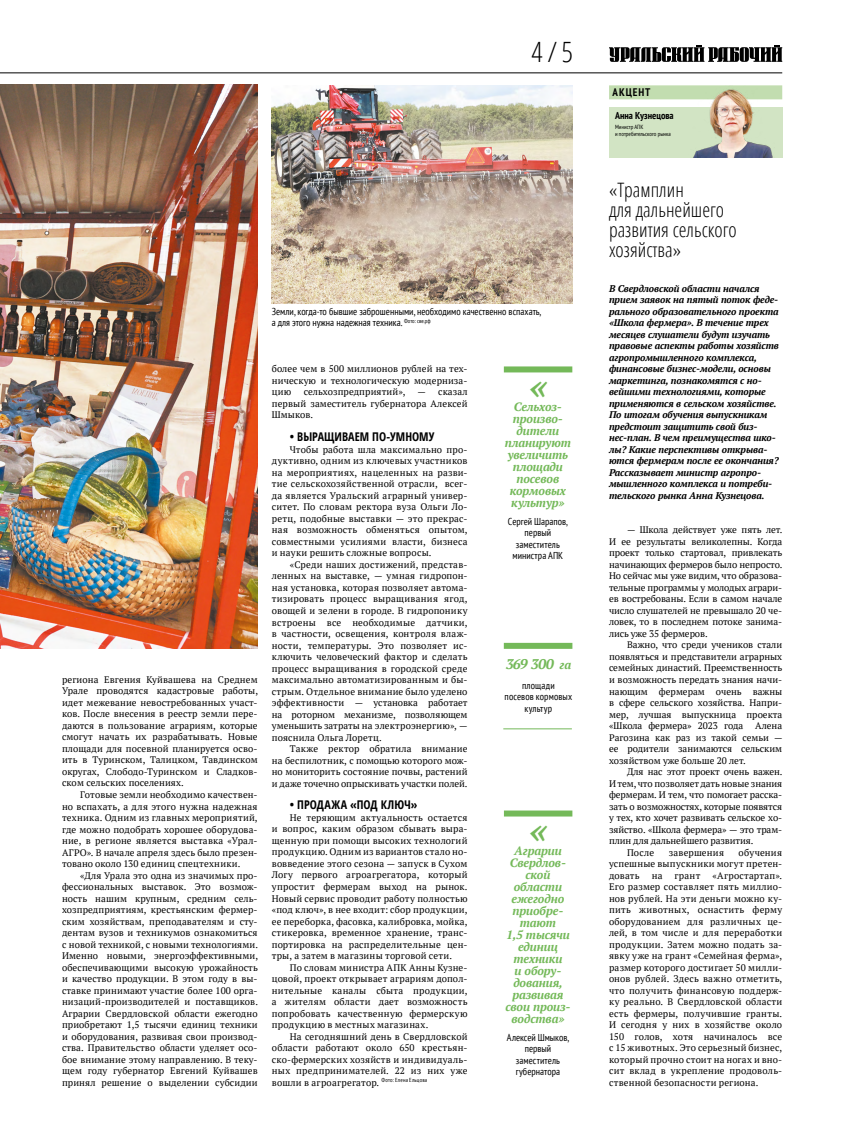
<style>
.page{position:relative;width:845px;height:1134px;background:#fff}
.page>*{position:absolute;margin:0;border:0;box-sizing:border-box;transform-origin:0 0}
.t1{font:italic 700 36px "PT Serif";color:#74b959}
.t2{font:300 condensed 28px "Open Sans";color:#000}
.t3{font:300 condensed 19.8px/19.8px "Open Sans";color:#000}
.t4{font:italic 700 14px "PT Serif";letter-spacing:-.03em;color:#74b959}
.t5{font:italic 700 12px/12px "PT Serif";letter-spacing:-.01em;color:#74b959;text-align:center}
.t6{font:700 condensed 12px "Open Sans";color:#000}
.t7{font:700 condensed 11px "PT Sans";letter-spacing:.085em;color:#000}
.t8{font:condensed 10px/11.5px "PT Sans";color:#000;text-align:center}
.t9{font:700 condensed 10px "PT Sans";color:#000}
.t10{font:italic 700 9.7px/11.5px "PT Serif";letter-spacing:-.01em;color:#000}
.t11{font:9.5px/11.5px "PT Serif";letter-spacing:.005em;color:#000;text-align:justify}
.t12{font:condensed 6px/7px "PT Sans";color:#000}
.s1{font-size:12px}
</style>
<div class="page">
<hr style="left:0;top:72px;width:782px;height:1px;background:#000">
<svg style="left:609px;top:45px;width:173px;height:17px"></svg>
<img style="left:0;top:85px;width:258px;height:563px">
<img style="left:272px;top:85px;width:300px;height:218px">
<div style="left:609px;top:85px;width:173px;height:14px;background:#c2ddb0"></div>
<div style="left:609px;top:107px;width:173px;height:50px;background:#d2e4c4"></div>
<div style="left:504px;top:643px;width:68px;height:6px;background:#74b959"></div>
<hr style="left:503px;top:729px;width:69px;height:1px;background:#74b959">
<div style="left:504px;top:366px;width:68px;height:6px;background:#74b959"></div>
<div style="left:504px;top:810px;width:68px;height:6px;background:#74b959"></div>
<img style="left:671px;top:85px;width:103px;height:72px">
<h2 class="t2" style="left:531px;top:33px;width:43px">4 / 5</h2>
<p class="t11" style="left:62px;top:674px;width:197px">региона Евгения Куйвашева на Среднем Урале проводятся кадастровые работы, идет межевание невостребованных участ&shy;ков. После внесения в реестр земли пере&shy;даются в пользование аграриям, которые смогут начать их разрабатывать. Новые площади для посевной планируется осво&shy;ить в Туринском, Талицком, Тавдинском округах, Слободо-Туринском и Сладков&shy;ском сельских поселениях.</p>
<p class="t11" style="left:62px;top:789px;width:197px;text-indent:18px">Готовые земли необходимо качествен&shy;но вспахать, а для этого нужна надежная техника. Одним из главных мероприятий, где можно подобрать хорошее оборудова&shy;ние, в регионе является выставка «Урал-АГРО». В начале апреля здесь было презен&shy;товано около 130 единиц спецтехники.</p>
<p class="t11" style="left:62px;top:869px;width:197px;text-indent:18px">«Для Урала это одна из значимых про&shy;фессиональных выставок. Это возмож&shy;ность нашим крупным, средним сель&shy;хозпредприятиям, крестьянским фермер&shy;ским хозяйствам, преподавателям и сту&shy;дентам вузов и техникумов ознакомиться с новой техникой, с новыми технологиями.<br>Именно новыми, энергоэффективными, обеспечивающими высокую урожайность и качество продукции. В этом году в вы&shy;ставке принимают участие более 100 орга&shy;низаций-производителей и поставщиков.<br>Аграрии Свердловской области ежегодно приобретают 1,5 тысячи единиц техники и оборудования, развивая свои производ&shy;ства. Правительство области уделяет осо&shy;бое внимание этому направлению. В теку&shy;щем году губернатор Евгений Куйвашев принял решение о выделении субсидии</p>
<p class="t8" style="left:272px;top:305px;width:271px;text-align:left">Земли, когда-то бывшие заброшенными, необходимо качественно вспахать, а для этого нужна надежная техника. <sup>Фото:</sup> <sup>све.рф</sup></p>
<p class="t11" style="left:272px;top:363px;width:197px">более чем в 500 миллионов рублей на тех&shy;ническую и технологическую модерниза&shy;цию</p>
<h1 class="t1" style="left:529px;top:363px;width:19px">«</h1>
<p class="t5" style="left:505px;top:401px;width:68px">Сельхоз&shy;произво&shy;дители планируют увеличить площади посевов кормовых культур»</p>
<p class="t8" style="left:508px;top:515px;width:61px">Сергей Шарапов, первый заместитель министра АПК</p>
<p class="t11" style="left:304px;top:386px;width:103px">сельхозпредприятий»,</p>
<p class="t11" style="left:272px;top:386px;width:197px;text-indent:146px">— сказал первый заместитель губернатора Алексей Шмыков.</p>
<p class="t6" style="left:290px;top:429px;width:146px">• ВЫРАЩИВАЕМ ПО-УМНОМУ</p>
<p class="t11" style="left:272px;top:444px;width:197px;text-indent:18px">Чтобы работа шла максимально про&shy;дуктивно, одним из ключевых участников на мероприятиях, нацеленных на разви&shy;тие сельскохозяйственной отрасли, всег&shy;да является Уральский аграрный универ&shy;ситет. По словам ректора вуза Ольги Ло&shy;ретц, подобные выставки — это прекрас&shy;ная возможность обменяться опытом, совместными усилиями власти, бизнеса и науки решить сложные вопросы.</p>
<p class="t11" style="left:272px;top:559px;width:197px;text-indent:18px">«Среди наших достижений, представ&shy;ленных на выставке, — умная гидропон&shy;ная установка, которая позволяет автома&shy;тизировать процесс выращивания ягод, овощей и зелени в городе. В гидропонику встроены все необходимые датчики, в частности, освещения, контроля влаж&shy;ности, температуры. Это позволяет ис&shy;ключить человеческий фактор и сделать процесс выращивания в городской среде максимально автоматизированным и бы&shy;стрым. Отдельное внимание было уделено эффективности — установка работает на роторном механизме, позволяющем уменьшить затраты на электроэнергию», — пояснила Ольга Лоретц.</p>
<p class="t11" style="left:272px;top:743px;width:197px;text-indent:18px">Также ректор обратила внимание на беспилотник, с помощью которого мож&shy;но мониторить состояние почвы, растений и даже точечно опрыскивать участки полей.</p>
<p class="t6" style="left:290px;top:797px;width:129px">• ПРОДАЖА «ПОД КЛЮЧ»</p>
<p class="t11" style="left:272px;top:812px;width:197px;text-indent:18px">Не теряющим актуальность остается и вопрос, каким образом сбывать выра&shy;щенную при помощи высоких технологий продукцию. Одним из вариантов стало но&shy;вовведение этого сезона — запуск в Сухом Логу первого агроагрегатора, который упростит фермерам выход на рынок.<br>Новый сервис проводит работу полностью «под ключ», в нее входит: сбор продукции, ее переборка, фасовка, калибровка, мойка, стикеровка, временное хранение, транс&shy;портировка на распределительные цен&shy;тры, а затем в магазины торговой сети.</p>
<p class="t11" style="left:272px;top:961px;width:197px;text-indent:18px">По словам министра АПК Анны Кузне&shy;цовой, проект открывает аграриям допол&shy;нительные каналы сбыта продукции, а жителям области дает возможность попробовать качественную фермерскую продукцию в местных магазинах.</p>
<p class="t11" style="left:272px;top:1030px;width:197px;text-indent:18px">На сегодняшний день в Свердловской области работают около 650 крестьян&shy;ско-фермерских хозяйств и индивидуаль&shy;ных предпринимателей. 22 из них уже вошли в агроагрегатор. <sup>Фото:</sup> <sup>Елена</sup> <sup>Ельцова</sup></p>
<h3 class="t4" style="left:506px;top:654px;width:67px">369 300 <span class="s1">га</span></h3>
<p class="t8" style="left:504px;top:679px;width:69px">площади<br>посевов кормовых культур</p>
<h1 class="t1" style="left:529px;top:807px;width:19px">«</h1>
<p class="t5" style="left:505px;top:845px;width:67px">Аграрии<br>Свердлов&shy;ской области ежегодно приобре&shy;тают<br>1,5 тысячи единиц техники<br>и обору&shy;дования, развивая свои произ&shy;водства»</p>
<p class="t8" style="left:507px;top:1031px;width:64px">Алексей Шмыков, первый заместитель губернатора</p>
<p class="t7" style="left:612px;top:85px;width:39px">АКЦЕНТ</p>
<p class="t9" style="left:615px;top:109px;width:60px">Анна Кузнецова</p>
<p class="t12" style="left:615px;top:123px;width:57px">Министр АПК<br>и потребительского рынка</p>
<h3 class="t3" style="left:609px;top:180px;width:129px">«Трамплин<br>для дальнейшего развития сельского хозяйства»</h3>
<p class="t10" style="left:609px;top:283px;width:171px">В Свердловской области начался прием заявок на пятый поток феде&shy;рального образовательного проекта «Школа фермера». В течение трех месяцев слушатели будут изучать правовые аспекты работы хозяйств агропромышленного комплекса, финансовые бизнес-модели, основы маркетинга, познакомятся с но&shy;вейшими технологиями, которые применяются в сельском хозяйстве.<br>По итогам обучения выпускникам предстоит защитить свой биз&shy;нес-план. В чем преимущества шко&shy;лы? Какие перспективы открыва&shy;ются фермерам после ее окончания?<br>Рассказывает министр агропро&shy;мышленного комплекса и потреби&shy;тельского рынка Анна Кузнецова.</p>
<p class="t11" style="left:609px;top:524px;width:175px;text-indent:18px">— Школа действует уже пять лет.<br>И ее результаты великолепны. Когда проект только стартовал, привлекать начинающих фермеров было непросто.<br>Но сейчас мы уже видим, что образова&shy;тельные программы у молодых аграри&shy;ев востребованы. Если в самом начале число слушателей не превышало 20 че&shy;ловек, то в последнем потоке занима&shy;лись уже 35 фермеров.</p>
<p class="t11" style="left:609px;top:639px;width:175px;text-indent:18px">Важно, что среди учеников стали появляться и представители аграрных семейных династий. Преемственность и возможность передать знания начи&shy;нающим фермерам очень важны в сфере сельского хозяйства. Напри&shy;мер, лучшая выпускница проекта «Школа фермера» 2023 года Алена Рагозина как раз из такой семьи — ее родители занимаются сельским хозяйством уже больше 20 лет.</p>
<p class="t11" style="left:627px;top:766px;width:157px">Для нас этот проект очень важен.</p>
<p class="t11" style="left:609px;top:777px;width:175px">И тем, что позволяет дать новые знания</p>
<p class="t11" style="left:609px;top:789px;width:175px">фермерам. И тем, что помогает расска-</p>
<p class="t11" style="left:609px;top:800px;width:175px">зать о возможностях, которые появятся</p>
<p class="t11" style="left:609px;top:812px;width:175px">у тех, кто хочет развивать сельское хо-</p>
<p class="t11" style="left:609px;top:823px;width:175px">зяйство. «Школа фермера» — это трам-</p>
<p class="t11" style="left:609px;top:835px;width:146px">плин для дальнейшего развития.</p>
<p class="t11" style="left:627px;top:846px;width:29px">После</p>
<p class="t11" style="left:668px;top:846px;width:57px">завершения</p>
<p class="t11" style="left:609px;top:846px;width:175px;text-indent:130px">обучения успешные выпускники могут претен&shy;довать</p>
<p class="t11" style="left:609px;top:869px;width:175px;text-indent:103px">«Агростартап».<br>Его размер составляет пять миллио&shy;нов рублей. На эти деньги можно ку&shy;пить животных, оснастить ферму оборудованием для различных це&shy;лей, в том числе и для переработки продукции. Затем можно подать за&shy;явку уже на грант «Семейная ферма», размер которого достигает 50 милли&shy;онов рублей. Здесь важно отметить, что получить финансовую поддерж&shy;ку реально. В Свердловской области есть фермеры, получившие гранты.<br>И сегодня у них в хозяйстве около 150 голов, хотя начиналось все с 15 животных. Это серьезный бизнес, который прочно стоит на ногах и вно&shy;сит вклад в укрепление продоволь&shy;ственной безопасности региона.</p>
<p class="t11" style="left:652px;top:869px;width:12px">на</p>
<p class="t11" style="left:674px;top:869px;width:27px">грант</p>
</div>
